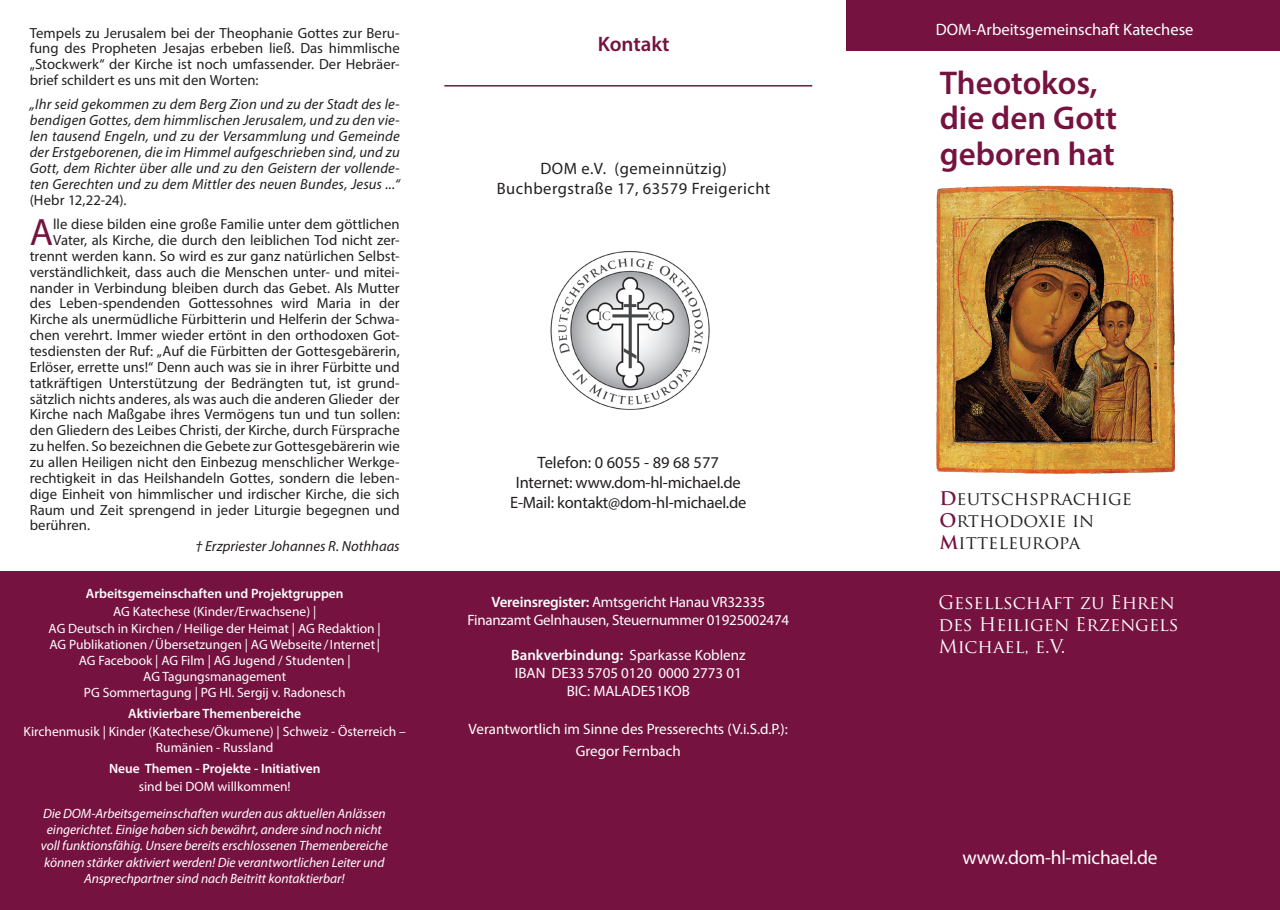
<style>
.page{position:relative;width:1280px;height:910px;background:#fff}
.page>*{position:absolute;margin:0;border:0;box-sizing:border-box;transform-origin:0 0}
.t1{font:38.25px "Myriad Pro";color:#761240}
.t2{font:600 33px/35.5px "Myriad Pro";color:#761240}
.t3{font:600 21px "Myriad Pro";color:#761240}
.t4{font:19.5px "Myriad Pro";letter-spacing:-.015em;color:#fff}
.t5{font:18.3px/22px "Trajan Pro";color:#fff}
.t6{font:18.3px/22px "Trajan Pro";color:#231f20}
.t7{font:16.5px/19.8px "Myriad Pro";color:#231f20;text-align:center}
.t8{font:16.5px/19.8px "Myriad Pro";letter-spacing:.03em;color:#231f20;text-align:center}
.t9{font:16.5px "Myriad Pro";color:#fff}
.t10{font:15px/18px "Myriad Pro";color:#fff;text-align:center}
.t11{font:14.7px/15.9px "Myriad Pro";color:#231f20;text-align:justify}
.t12{font:italic 14.7px/15.9px "Myriad Pro";letter-spacing:.005em;color:#231f20;text-align:justify}
.t13{font:13.5px/16.2px "Myriad Pro";color:#fff;text-align:center}
.t14{font:italic 13.5px/16.2px "Myriad Pro";letter-spacing:-.005em;color:#fff;text-align:center}
.t15{font:600 13.5px "Myriad Pro";color:#fff}
.s1{font-weight:600}
.s2{font-weight:700;color:#761240}
</style>
<div class="page">
<div style="left:0;top:571px;width:846px;height:339px;background:#761240"></div>
<hr style="left:444px;top:85px;width:368px;height:2px;background:#761240">
<div style="left:842px;top:571px;width:438px;height:339px;background:#761240"></div>
<div style="left:846px;top:0;width:434px;height:50px;background:#761240"></div>
<img style="left:937px;top:185px;width:238px;height:289px">
<img style="left:551px;top:251px;width:159px;height:159px">
<p class="t11" style="left:30px;top:24px;width:371px">Tempels zu Jerusalem bei der Theophanie Gottes zur Beru&shy;fung des Propheten Jesajas erbeben ließ. Das himmlische „Stockwerk“ der Kirche ist noch umfassender. Der Hebräer&shy;brief schildert es uns mit den Worten:</p>
<p class="t12" style="left:30px;top:96px;width:371px">„Ihr seid gekommen zu dem Berg Zion und zu der Stadt des le&shy;bendigen Gottes, dem himmlischen Jerusalem, und zu den vie&shy;len tausend Engeln, und zu der Versammlung und Gemeinde der Erstgeborenen, die im Himmel aufgeschrieben sind, und zu Gott, dem Richter über alle und zu den Geistern der vollende&shy;ten Gerechten und zu dem Mittler des neuen Bundes, Jesus ...“</p>
<p class="t11" style="left:30px;top:192px;width:98px">(Hebr 12,22-24).</p>
<h1 class="t1" style="left:30px;top:208px;width:25px">A</h1>
<p class="t11" style="left:53px;top:216px;width:348px">lle diese bilden eine große Familie unter dem göttlichen</p>
<p class="t11" style="left:53px;top:232px;width:348px">Vater, als Kirche, die durch den leiblichen Tod nicht zer-</p>
<p class="t11" style="left:30px;top:248px;width:371px">trennt werden kann. So wird es zur ganz natürlichen Selbst-</p>
<p class="t11" style="left:30px;top:264px;width:371px">verständlichkeit, dass auch die Menschen unter- und mitei-</p>
<p class="t11" style="left:30px;top:279px;width:371px">nander in Verbindung bleiben durch das Gebet. Als Mutter</p>
<p class="t11" style="left:30px;top:295px;width:371px">des Leben-spendenden Gottessohnes wird Maria in der</p>
<p class="t11" style="left:30px;top:311px;width:371px">Kirche als unermüdliche Fürbitterin und Helferin der Schwa-</p>
<p class="t11" style="left:30px;top:327px;width:371px">chen verehrt. Immer wieder ertönt in den orthodoxen Got-</p>
<p class="t11" style="left:30px;top:343px;width:371px">tesdiensten der Ruf: „Auf die Fürbitten der Gottesgebärerin,</p>
<p class="t11" style="left:30px;top:359px;width:371px">Erlöser, errette uns!“ Denn auch was sie in ihrer Fürbitte und</p>
<p class="t11" style="left:30px;top:375px;width:371px">tatkräftigen Unterstützung der Bedrängten tut, ist grund-</p>
<p class="t11" style="left:30px;top:390px;width:371px">sätzlich nichts anderes, als was auch die anderen Glieder der</p>
<p class="t11" style="left:30px;top:406px;width:371px">Kirche nach Maßgabe ihres Vermögens tun und tun sollen:</p>
<p class="t11" style="left:30px;top:422px;width:371px">den Gliedern des Leibes Christi, der Kirche, durch Fürsprache</p>
<p class="t11" style="left:30px;top:438px;width:371px">zu helfen. So bezeichnen die Gebete zur Gottesgebärerin wie</p>
<p class="t11" style="left:30px;top:454px;width:371px">zu allen Heiligen nicht den Einbezug menschlicher Werkge-</p>
<p class="t11" style="left:30px;top:470px;width:371px">rechtigkeit in das Heilshandeln Gottes, sondern die leben-</p>
<p class="t11" style="left:30px;top:486px;width:371px">dige Einheit von himmlischer und irdischer Kirche, die sich</p>
<p class="t11" style="left:30px;top:501px;width:371px">Raum und Zeit sprengend in jeder Liturgie begegnen und</p>
<p class="t11" style="left:30px;top:517px;width:62px">berühren.</p>
<p class="t12" style="left:195px;top:537px;width:206px">† Erzpriester Johannes R. Nothhaas</p>
<p class="t15" style="left:86px;top:585px;width:259px">Arbeitsgemeinschaften und Projektgruppen</p>
<p class="t13" style="left:49px;top:603px;width:334px">AG Katechese (Kinder/Erwachsene) |<br>AG Deutsch in Kirchen / Heilige der Heimat | AG Redaktion | AG Publikationen/Übersetzungen | AG Webseite/Internet| AG Facebook | AG Film | AG Jugend / Studenten |<br>AG Tagungsmanagement<br>PG Sommertagung | PG Hl. Sergij v. Radonesch</p>
<p class="t15" style="left:128px;top:705px;width:174px">Aktivierbare Themenbereiche</p>
<p class="t13" style="left:24px;top:723px;width:384px">Kirchenmusik | Kinder (Katechese/Ökumene) | Schweiz - Österreich –<br>Rumänien - Russland</p>
<p class="t15" style="left:109px;top:760px;width:213px">Neue Themen - Projekte - Initiativen</p>
<p class="t13" style="left:139px;top:778px;width:154px">sind bei DOM willkommen!</p>
<p class="t14" style="left:41px;top:805px;width:348px">Die DOM-Arbeitsgemeinschaften wurden aus aktuellen Anlässen eingerichtet. Einige haben sich bewährt, andere sind noch nicht voll funktionsfähig. Unsere bereits erschlossenen Themenbereiche können stärker aktiviert werden! Die verantwortlichen Leiter und Ansprechpartner sind nach Beitritt kontaktierbar!</p>
<h3 class="t3" style="left:598px;top:30px;width:73px">Kontakt</h3>
<p class="t8" style="left:497px;top:158px;width:275px">DOM e.V. (gemeinnützig)<br>Buchbergstraße 17, 63579 Freigericht</p>
<p class="t7" style="left:510px;top:453px;width:238px">Telefon: 0 6055 - 89 68 577<br>Internet: www.dom-hl-michael.de<br>E-Mail: kontakt@dom-hl-michael.de</p>
<p class="t10" style="left:467px;top:592px;width:323px"><span class="s1">Vereinsregister:</span> Amtsgericht Hanau VR32335<br>Finanzamt Gelnhausen, Steuernummer 01925002474</p>
<p class="t10" style="left:511px;top:645px;width:236px"><span class="s1">Bankverbindung:</span> Sparkasse Koblenz<br>IBAN DE33 5705 0120 0000 2773 01<br>BIC: MALADE51KOB</p>
<p class="t10" style="left:469px;top:717px;width:321px;line-height:22.2px">Verantwortlich im Sinne des Presserechts (V.i.S.d.P.):<br>Gregor Fernbach</p>
<p class="t9" style="left:936px;top:20px;width:259px">DOM-Arbeitsgemeinschaft Katechese</p>
<h2 class="t2" style="left:940px;top:64px;width:179px">Theotokos, die den Gott geboren hat</h2>
<p class="t6" style="left:939px;top:487px;width:194px"><span class="s2">D</span>eutschsprachige<br><span class="s2">O</span>rthodoxie in<br><span class="s2">M</span>itteleuropa</p>
<p class="t5" style="left:938px;top:591px;width:242px">Gesellschaft zu Ehren des Heiligen Erzengels<br>Michael, e.V.</p>
<h3 class="t4" style="left:962px;top:845px;width:197px">www.dom-hl-michael.de</h3>
</div>
